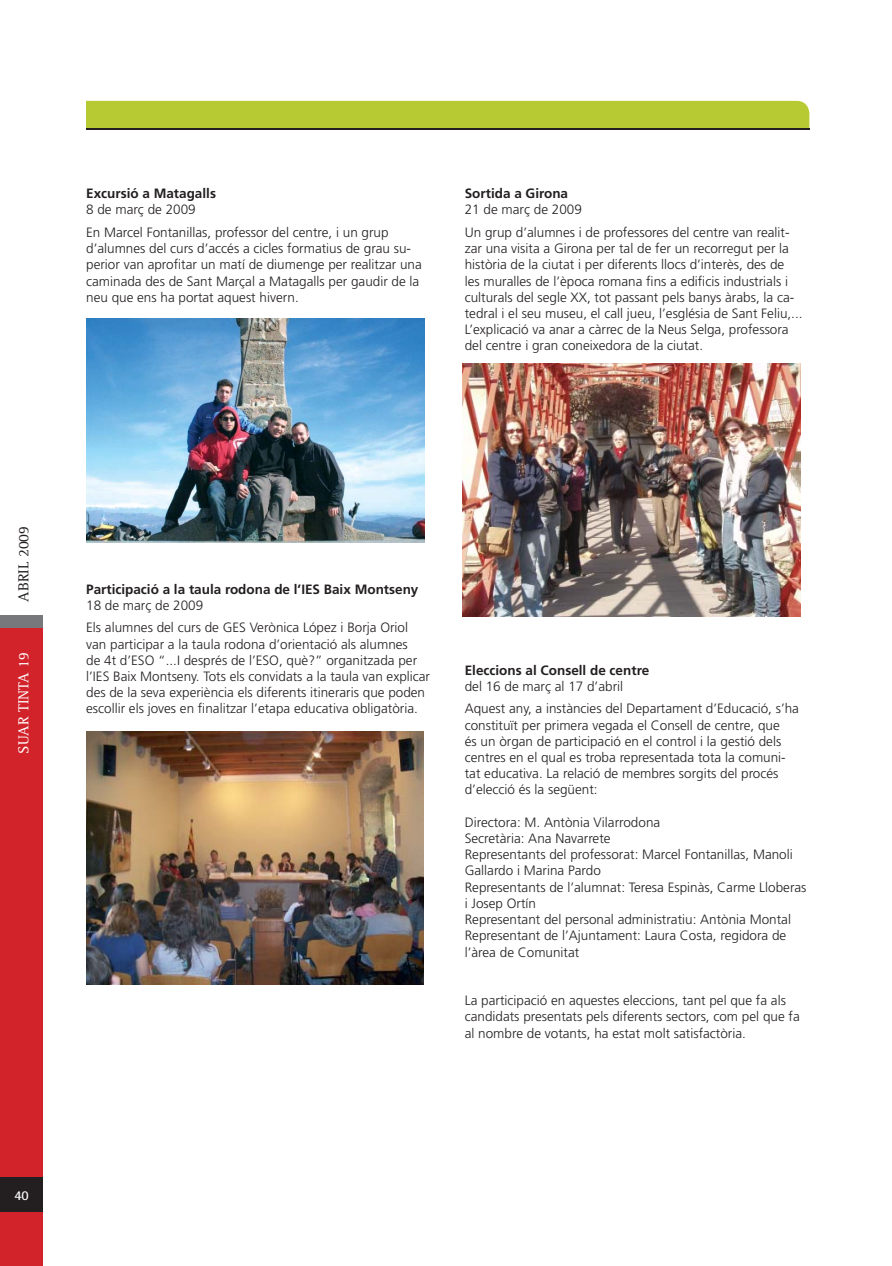
<style>
.page{position:relative;width:892px;height:1266px;background:#fff}
.page>*{position:absolute;margin:0;border:0;box-sizing:border-box;transform-origin:0 0}
.t1{font:15px "Rotis Serif";color:#fff}
.t2{font:15px "Rotis Serif";color:#231f20}
.t3{font:300 13.5px/16.2px "Frutiger";color:#231f20}
.t4{font:700 13.5px "Frutiger";color:#231f20}
.t5{font:700 13.5px "Rotis Sans Serif";color:#fff}
</style>
<div class="page">
<div style="left:0;top:615px;width:43px;height:21px;background:#77787b"></div>
<div style="left:0;top:628px;width:43px;height:637px;background:#d2232a"></div>
<div style="left:0;top:1177px;width:43px;height:34px;background:#231f20"></div>
<div style="left:86px;top:101px;width:723px;height:27px;background:#b8ca33"></div>
<hr style="left:86px;top:128px;width:723px;height:2px;background:#231f20">
<img style="left:86px;top:318px;width:339px;height:224px">
<img style="left:86px;top:731px;width:337px;height:253px">
<img style="left:463px;top:364px;width:337px;height:252px">
<p class="t4" style="left:86px;top:188px;width:131px">Excursió a Matagalls</p>
<p class="t3" style="left:86px;top:199px;width:304px;line-height:22.5px">8 de març de 2009<br>En Marcel Fontanillas, professor del centre, i un grup</p>
<p class="t3" style="left:86px;top:241px;width:337px">d’alumnes del curs d’accés a cicles formatius de grau su&shy;perior van aprofitar un matí de diumenge per realitzar una caminada des de Sant Marçal a Matagalls per gaudir de la neu que ens ha portat aquest hivern.</p>
<p class="t4" style="left:465px;top:188px;width:105px">Sortida a Girona</p>
<p class="t3" style="left:465px;top:199px;width:326px;line-height:22.5px">21 de març de 2009<br>Un grup d’alumnes i de professores del centre van realit-</p>
<p class="t3" style="left:465px;top:241px;width:339px">zar una visita a Girona per tal de fer un recorregut per la història de la ciutat i per diferents llocs d’interès, des de les muralles de l’època romana fins a edificis industrials i culturals del segle XX, tot passant pels banys àrabs, la ca&shy;tedral i el seu museu, el call jueu, l’església de Sant Feliu,...<br>L’explicació va anar a càrrec de la Neus Selga, professora del centre i gran coneixedora de la ciutat.</p>
<p class="t2" style="left:18px;top:601px;width:77px;rotate:-90deg">ABRIL 2009</p>
<p class="t1" style="left:18px;top:753px;width:103px;rotate:-90deg">SUAR TINTA 19</p>
<p class="t4" style="left:86px;top:583px;width:334px">Participació a la taula rodona de l’IES Baix Montseny</p>
<p class="t3" style="left:86px;top:594px;width:323px;line-height:22.5px">18 de març de 2009<br>Els alumnes del curs de GES Verònica López i Borja Oriol</p>
<p class="t3" style="left:86px;top:636px;width:345px">van participar a la taula rodona d’orientació als alumnes<br>de 4t d’ESO “...I després de l’ESO, què?” organitzada per l’IES Baix Montseny. Tots els convidats a la taula van explicar des de la seva experiència els diferents itineraris que poden escollir els joves en finalitzar l’etapa educativa obligatòria.</p>
<p class="t4" style="left:465px;top:664px;width:186px">Eleccions al Consell de centre</p>
<p class="t3" style="left:465px;top:675px;width:336px;line-height:22.5px">del 16 de març al 17 d’abril<br>Aquest any, a instàncies del Departament d’Educació, s’ha</p>
<p class="t3" style="left:465px;top:717px;width:322px">constituït per primera vegada el Consell de centre, que és un òrgan de participació en el control i la gestió dels centres en el qual es troba representada tota la comuni&shy;tat educativa. La relació de membres sorgits del procés d’elecció és la següent:</p>
<p class="t3" style="left:465px;top:815px;width:343px">Directora: M. Antònia Vilarrodona<br>Secretària: Ana Navarrete<br>Representants del professorat: Marcel Fontanillas, Manoli Gallardo i Marina Pardo<br>Representants de l’alumnat: Teresa Espinàs, Carme Lloberas i Josep Ortín<br>Representant del personal administratiu: Antònia Montal Representant de l’Ajuntament: Laura Costa, regidora de l’àrea de Comunitat</p>
<p class="t3" style="left:465px;top:993px;width:336px">La participació en aquestes eleccions, tant pel que fa als candidats presentats pels diferents sectors, com pel que fa al nombre de votants, ha estat molt satisfactòria.</p>
<p class="t5" style="left:14px;top:1190px;width:16px">40</p>
</div>
